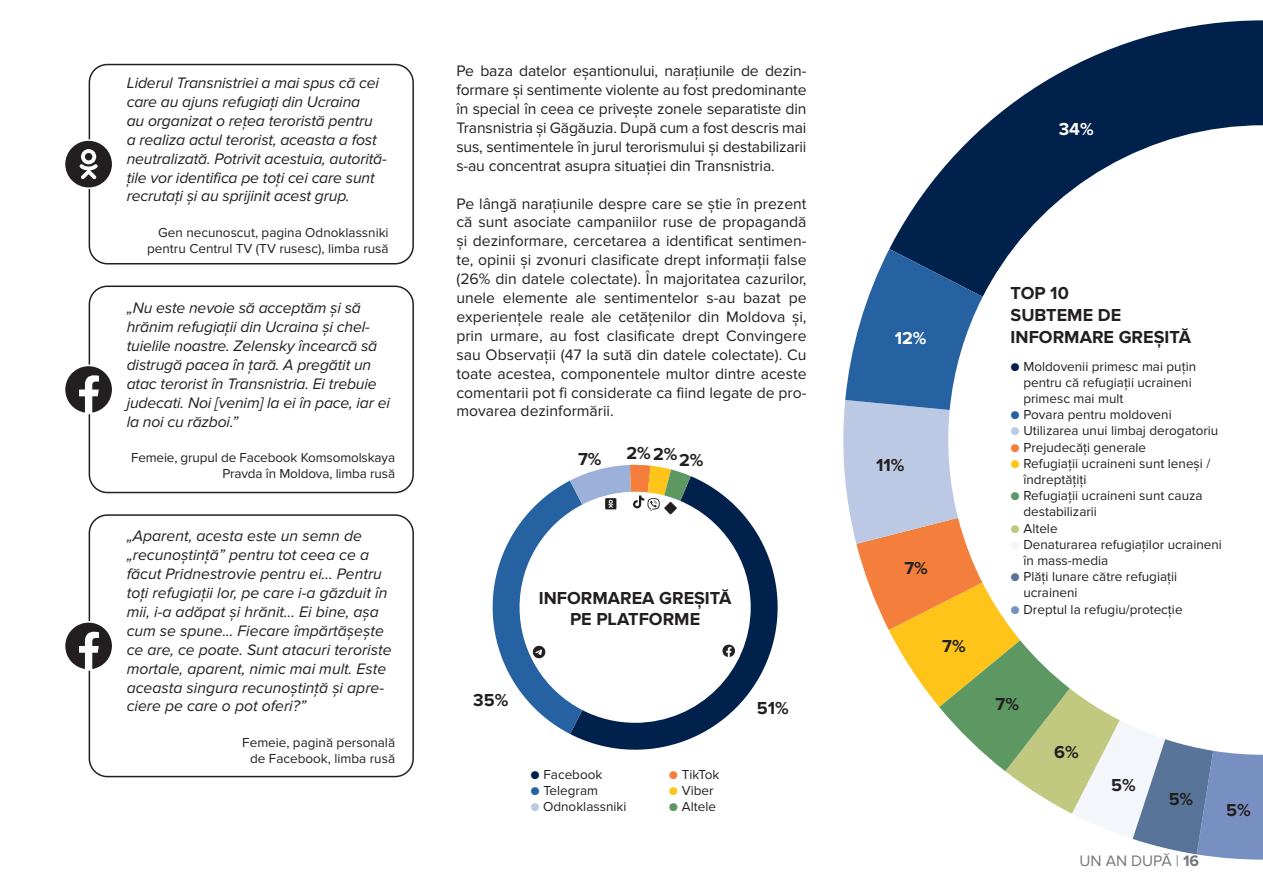
<style>
.page{position:relative;width:1263px;height:893px;background:#fff}
.page>*{position:absolute;margin:0;border:0;box-sizing:border-box;transform-origin:0 0}
.figure_title{font:700 18px "Proxima Nova";color:#231f20}
.figure_title-2{font:700 18px "Proxima Nova";color:#fff}
.Normal_ENG{font:15.75px/18.9px "Proxima Nova";letter-spacing:-.005em;color:#231f20;text-align:justify}
.Normal_ENG-2{font:italic 15.75px/18.9px "Proxima Nova";letter-spacing:-.01em;color:#231f20}
.t1{font:15.75px "Proxima Nova";color:#76787b}
.figure_text{font:13.5px/16.2px "Proxima Nova";color:#231f20}
.Normal_ENG-3{font:13.5px/16.2px "Proxima Nova";color:#231f20;text-align:right}
.s1{color:#00214c}
.s2{color:#2662a2}
.s3{color:#bbc9e5}
.s4{color:#f47f3d}
.s5{color:#fec419}
.s6{color:#5d9762}
.s7{color:#c0c97f}
.s8{color:#f3f6fb}
.s9{color:#587498}
.s10{color:#7890c1}
.s11{font-weight:700}
</style>
<div class="page">
<div style="left:89px;top:64px;width:325px;height:200px;border:2px solid #231f20;border-radius:18px"></div>
<div style="left:65px;top:140px;width:48px;height:48px;background:#231f20;border-radius:50%"></div>
<div style="left:64px;top:139px;width:49px;height:50px;border:2px solid #fff;border-radius:50%"></div>
<svg style="left:79px;top:149px;width:19px;height:30px"></svg>
<div style="left:89px;top:286px;width:325px;height:207px;border:2px solid #231f20;border-radius:18px"></div>
<div style="left:89px;top:514px;width:325px;height:263px;border:2px solid #231f20;border-radius:18px"></div>
<svg style="left:65px;top:366px;width:47px;height:47px"></svg>
<div style="left:64px;top:621px;width:49px;height:50px;border:2px solid #fff;border-radius:50%"></div>
<svg style="left:65px;top:623px;width:47px;height:46px"></svg>
<svg style="left:889px;top:20px;width:374px;height:229px"></svg>
<svg style="left:843px;top:249px;width:420px;height:611px"></svg>
<svg style="left:570px;top:476px;width:208px;height:274px"></svg>
<svg style="left:493px;top:465px;width:198px;height:269px"></svg>
<svg style="left:722px;top:645px;width:13px;height:12px"></svg>
<p class="Normal_ENG-2" style="left:127px;top:74px;width:262px">Liderul Transnistriei a mai spus că cei care au ajuns refugiați din Ucraina<br>au organizat o rețea teroristă pentru<br>a realiza actul terorist, aceasta a fost neutralizată. Potrivit acestuia, autorită&shy;țile vor identifica pe toți cei care sunt recrutați și au sprijinit acest grup.</p>
<p class="Normal_ENG-3" style="left:158px;top:224px;width:232px">Gen necunoscut, pagina Odnoklassniki</p>
<p class="Normal_ENG-3" style="left:147px;top:240px;width:243px">pentru Centrul TV (TV rusesc), limba rusă</p>
<p class="Normal_ENG-2" style="left:127px;top:299px;width:265px">„Nu este nevoie să acceptăm și să hrănim refugiații din Ucraina și chel&shy;tuielile noastre. Zelensky încearcă să distrugă pacea în țară. A pregătit un atac terorist în Transnistria. Ei trebuie judecati. Noi [venim] la ei în pace, iar ei la noi cu război.”</p>
<p class="Normal_ENG-3" style="left:131px;top:449px;width:266px">Femeie, grupul de Facebook Komsomolskaya<br>Pravda în Moldova, limba rusă</p>
<p class="Normal_ENG-2" style="left:127px;top:527px;width:266px">„Aparent, acesta este un semn de „recunoștință” pentru tot ceea ce a făcut Pridnestrovie pentru ei... Pentru toți refugiații lor, pe care i-a găzduit în mii, i-a adăpat și hrănit... Ei bine, așa cum se spune... Fiecare împărtășește ce are, ce poate. Sunt atacuri teroriste mortale, aparent, nimic mai mult. Este aceasta singura recunoștință și apre&shy;ciere pe care o pot oferi?”</p>
<p class="Normal_ENG-3" style="left:242px;top:734px;width:154px">Femeie, pagină personală</p>
<p class="Normal_ENG-3" style="left:250px;top:750px;width:147px">de Facebook, limba rusă</p>
<p class="Normal_ENG" style="left:456px;top:62px;width:352px">Pe baza datelor eșantionului, narațiunile de dezin&shy;formare și sentimente violente au fost predominante în special în ceea ce privește zonele separatiste din Transnistria și Găgăuzia. După cum a fost descris mai sus, sentimentele în jurul terorismului și destabilizarii s-au concentrat asupra situației din Transnistria.</p>
<p class="Normal_ENG" style="left:456px;top:194px;width:352px">Pe lângă narațiunile despre care se știe în prezent că sunt asociate campaniilor ruse de propagandă și dezinformare, cercetarea a identificat sentimen&shy;te, opinii și zvonuri clasificate drept informații false (26% din datele colectate). În majoritatea cazurilor, unele elemente ale sentimentelor s-au bazat pe experiențele reale ale cetățenilor din Moldova și, prin urmare, au fost clasificate drept Convingere sau Observații (47 la sută din datele colectate). Cu toate acestea, componentele multor dintre aceste comentarii pot fi considerate ca fiind legate de pro&shy;movarea dezinformării.</p>
<p class="figure_title" style="left:578px;top:449px;width:25px">7%</p>
<p class="figure_title" style="left:626px;top:443px;width:53px">2%2%</p>
<p class="figure_title" style="left:679px;top:449px;width:26px">2%</p>
<p class="figure_title" style="left:539px;top:587px;width:194px">INFORMAREA GREȘITĂ</p>
<p class="figure_title" style="left:570px;top:609px;width:132px">PE PLATFORME</p>
<p class="figure_title" style="left:473px;top:690px;width:37px">35%</p>
<p class="figure_text" style="left:531px;top:766px;width:73px"><span class="s1">●</span> Facebook</p>
<p class="figure_text" style="left:531px;top:783px;width:69px"><span class="s2">●</span> Telegram</p>
<p class="figure_text" style="left:531px;top:799px;width:97px"><span class="s3">●</span> Odnoklassniki</p>
<p class="figure_text" style="left:669px;top:766px;width:52px"><span class="s4">●</span> TikTok</p>
<p class="figure_text" style="left:669px;top:783px;width:46px"><span class="s5">●</span> Viber</p>
<p class="figure_text" style="left:669px;top:799px;width:48px"><span class="s6">●</span> Altele</p>
<p class="figure_title" style="left:757px;top:697px;width:33px">51%</p>
<p class="figure_title-2" style="left:1059px;top:119px;width:36px">34%</p>
<p class="figure_title-2" style="left:895px;top:327px;width:33px">12%</p>
<p class="figure_title" style="left:876px;top:455px;width:30px">11%</p>
<p class="figure_title" style="left:904px;top:558px;width:25px">7%</p>
<p class="figure_title" style="left:942px;top:635px;width:25px">7%</p>
<p class="figure_title" style="left:1011px;top:283px;width:60px">TOP 10</p>
<p class="figure_title" style="left:1011px;top:305px;width:112px">SUBTEME DE</p>
<p class="figure_title" style="left:1011px;top:326px;width:182px">INFORMARE GREȘITĂ</p>
<p class="figure_text" style="left:1023px;top:358px;width:174px;text-indent:-13px"><span class="s1">●</span> Moldovenii primesc mai puțin pentru că refugiații ucraineni primesc mai mult</p>
<p class="figure_text" style="left:1011px;top:407px;width:163px"><span class="s2">●</span> Povara pentru moldoveni</p>
<p class="figure_text" style="left:1011px;top:423px;width:209px"><span class="s3">●</span> Utilizarea unui limbaj derogatoriu</p>
<p class="figure_text" style="left:1011px;top:439px;width:137px"><span class="s4">●</span> Prejudecăți generale</p>
<p class="figure_text" style="left:1023px;top:455px;width:189px;text-indent:-13px"><span class="s5">●</span> Refugiații ucraineni sunt leneși / îndreptățiți</p>
<p class="figure_text" style="left:1023px;top:488px;width:181px;text-indent:-13px"><span class="s6">●</span> Refugiații ucraineni sunt cauza destabilizarii</p>
<p class="figure_text" style="left:1011px;top:520px;width:48px"><span class="s7">●</span> Altele</p>
<p class="figure_text" style="left:1023px;top:536px;width:200px;text-indent:-13px"><span class="s8">●</span> Denaturarea refugiaților ucraineni în mass-media</p>
<p class="figure_text" style="left:1023px;top:569px;width:155px;text-indent:-13px"><span class="s9">●</span> Plăți lunare către refugiații ucraineni</p>
<p class="figure_text" style="left:1011px;top:601px;width:173px"><span class="s10">●</span> Dreptul la refugiu/protecție</p>
<p class="figure_title" style="left:996px;top:693px;width:25px">7%</p>
<p class="figure_title" style="left:1054px;top:742px;width:26px">6%</p>
<p class="figure_title" style="left:1111px;top:775px;width:26px">5%</p>
<p class="figure_title" style="left:1169px;top:789px;width:26px">5%</p>
<p class="t1" style="left:1079px;top:852px;width:121px">UN AN DUPĂ | <span class="s11">16</span></p>
<p class="figure_title" style="left:1226px;top:799px;width:26px">5%</p>
</div>
